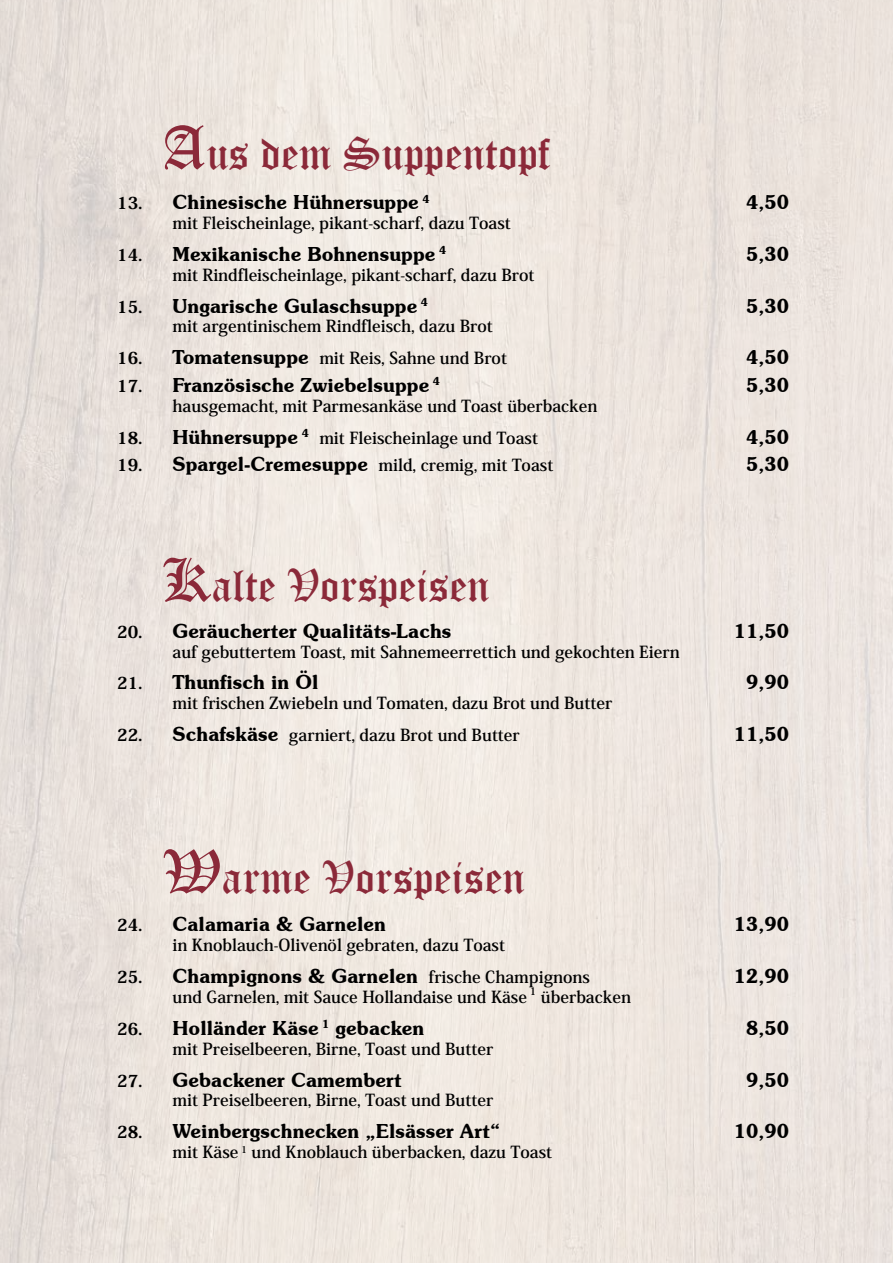
<style>
.page{position:relative;width:893px;height:1263px;background:#fff}
.page>*{position:absolute;margin:0;border:0;box-sizing:border-box;transform-origin:0 0}
.t1{font:45px "Old English Text";color:#8b2939}
.t2{font:600 19.5px "Souvenir IT Cby BT";color:#000}
.t3{font:700 16.5px "Koz Min Pro";color:#000}
.t4{font:700 10.5px "Koz Min Pro";color:#000}
.s1{font-size:60px}
.s2{font-family:"Koz Min Pro";font-weight:800;font-size:16.5px}
.s3{font-weight:800}
.s4{font-family:"Souvenir IT Cby BT";font-weight:600;font-size:19.5px}
.s5{font-family:"Koz Min Pro";font-weight:700;font-size:16.5px}
</style>
<div class="page">
<img style="left:0;top:0;width:893px;height:1263px">
<h1 class="t1" style="left:162px;top:124px;width:390px"><span class="s1">A</span>us dem Suppentopf</h1>
<p class="t2" style="left:117px;top:190px;width:314px"><span class="s2">13.</span> Chinesische Hühnersuppe <sup>4</sup></p>
<p class="t2" style="left:746px;top:190px;width:44px">4,50</p>
<p class="t3" style="left:173px;top:211px;width:340px">mit Fleischeinlage, pikant-scharf, dazu Toast</p>
<p class="t2" style="left:117px;top:242px;width:330px"><span class="s2">14.</span> Mexikanische Bohnensuppe <sup>4</sup></p>
<p class="t2" style="left:746px;top:242px;width:44px">5,30</p>
<p class="t3" style="left:173px;top:263px;width:363px">mit Rindfleischeinlage, pikant-scharf, dazu Brot</p>
<p class="t2" style="left:117px;top:293px;width:312px"><span class="s2">15.</span> Ungarische Gulaschsuppe <sup>4</sup></p>
<p class="t2" style="left:746px;top:293px;width:44px">5,30</p>
<p class="t3" style="left:173px;top:314px;width:322px">mit argentinischem Rindfleisch, dazu Brot</p>
<p class="t3" style="left:117px;top:346px;width:391px"><span class="s3">16.</span> <span class="s4">Tomatensuppe</span> mit Reis, Sahne und Brot</p>
<p class="t2" style="left:746px;top:345px;width:44px">4,50</p>
<p class="t2" style="left:117px;top:373px;width:324px"><span class="s2">17.</span> Französische Zwiebelsuppe <sup>4</sup></p>
<p class="t2" style="left:746px;top:373px;width:44px">5,30</p>
<p class="t3" style="left:173px;top:394px;width:426px">hausgemacht, mit Parmesankäse und Toast überbacken</p>
<p class="t3" style="left:117px;top:426px;width:422px"><span class="s3">18.</span> <span class="s4">Hühnersuppe</span> <sup>4</sup> mit Fleischeinlage und Toast</p>
<p class="t2" style="left:746px;top:424px;width:44px">4,50</p>
<p class="t3" style="left:117px;top:453px;width:438px"><span class="s3">19.</span> <span class="s4">Spargel-Cremesuppe</span> mild, cremig, mit Toast</p>
<p class="t2" style="left:746px;top:452px;width:44px">5,30</p>
<h1 class="t1" style="left:162px;top:557px;width:330px"><span class="s1">K</span>alte Vorspeisen</h1>
<p class="t2" style="left:117px;top:618px;width:336px"><span class="s2">20.</span> Geräucherter Qualitäts-Lachs</p>
<p class="t2" style="left:734px;top:618px;width:57px">11,50</p>
<p class="t3" style="left:173px;top:639px;width:509px">auf gebuttertem Toast, mit Sahnemeerrettich und gekochten Eiern</p>
<p class="t2" style="left:117px;top:670px;width:203px"><span class="s2">21.</span> Thunfisch in Öl</p>
<p class="t2" style="left:746px;top:670px;width:44px">9,90</p>
<p class="t3" style="left:173px;top:691px;width:441px">mit frischen Zwiebeln und Tomaten, dazu Brot und Butter</p>
<p class="t3" style="left:117px;top:723px;width:404px"><span class="s3">22.</span> <span class="s4">Schafskäse</span> garniert, dazu Brot und Butter</p>
<p class="t2" style="left:734px;top:722px;width:57px">11,50</p>
<h1 class="t1" style="left:162px;top:848px;width:365px"><span class="s1">W</span>arme Vorspeisen</h1>
<p class="t2" style="left:117px;top:912px;width:270px"><span class="s2">24.</span> Calamaria &amp; Garnelen</p>
<p class="t2" style="left:734px;top:912px;width:57px">13,90</p>
<p class="t3" style="left:173px;top:933px;width:334px">in Knoblauch-Olivenöl gebraten, dazu Toast</p>
<p class="t2" style="left:117px;top:964px;width:474px"><span class="s2">25.</span> Champignons &amp; Garnelen <span class="s5">frische Champignons</span></p>
<p class="t2" style="left:734px;top:964px;width:57px">12,90</p>
<p class="t3" style="left:173px;top:985px;width:356px">und Garnelen, mit Sauce Hollandaise und Käse</p>
<p class="t4" style="left:530px;top:983px;width:8px">1</p>
<p class="t3" style="left:541px;top:985px;width:92px">überbacken</p>
<p class="t2" style="left:117px;top:1016px;width:309px"><span class="s2">26.</span> Holländer Käse <sup>1</sup> gebacken</p>
<p class="t2" style="left:746px;top:1016px;width:44px">8,50</p>
<p class="t3" style="left:173px;top:1037px;width:322px">mit Preiselbeeren, Birne, Toast und Butter</p>
<p class="t2" style="left:117px;top:1067px;width:286px"><span class="s2">27.</span> Gebackener Camembert</p>
<p class="t2" style="left:746px;top:1067px;width:44px">9,50</p>
<p class="t3" style="left:173px;top:1088px;width:322px">mit Preiselbeeren, Birne, Toast und Butter</p>
<p class="t2" style="left:117px;top:1119px;width:384px"><span class="s2">28.</span> Weinbergschnecken „Elsässer Art“</p>
<p class="t2" style="left:734px;top:1119px;width:57px">10,90</p>
<p class="t3" style="left:173px;top:1140px;width:381px">mit Käse <sup>1</sup> und Knoblauch überbacken, dazu Toast</p>
</div>
